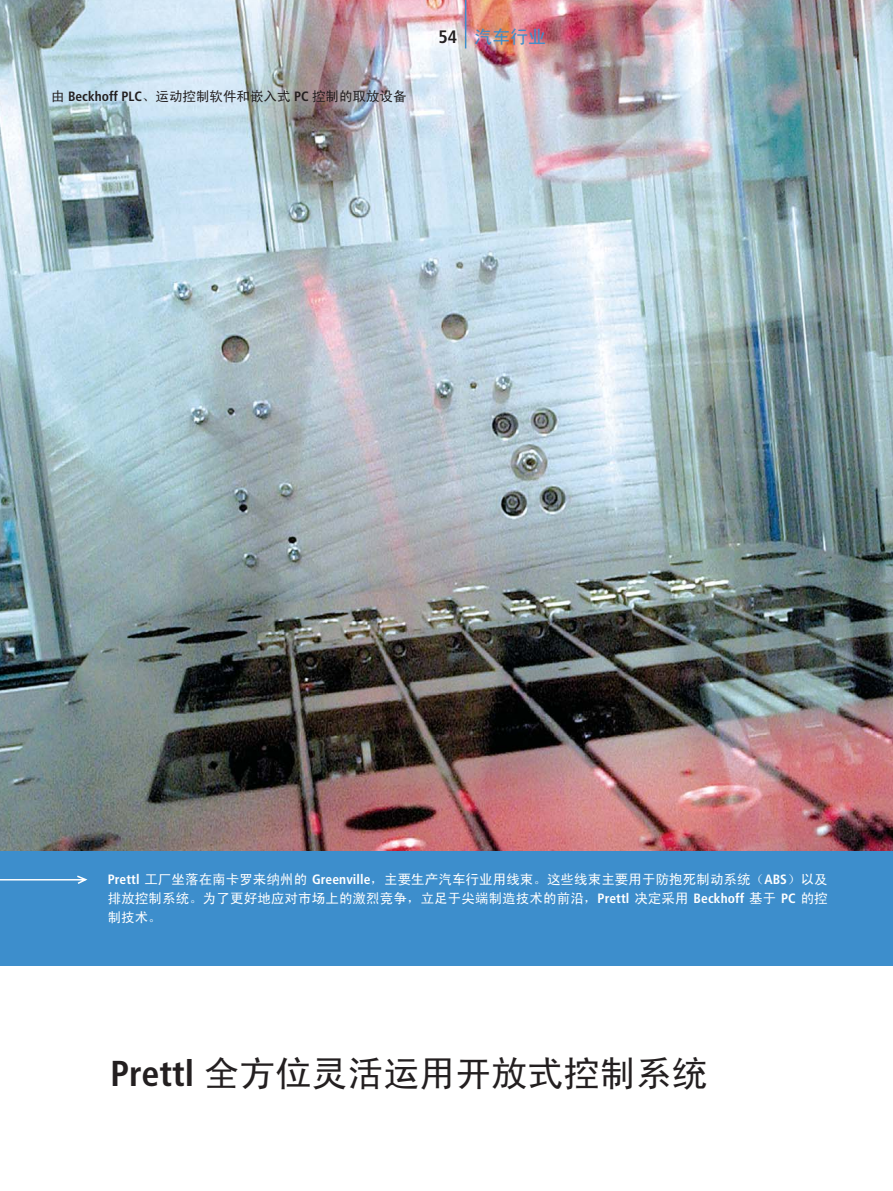
<style>
.page{position:relative;width:893px;height:1191px;background:#fff}
.page>*{position:absolute;margin:0;border:0;box-sizing:border-box;transform-origin:0 0}
.t1{font:36px "Sim Hei";color:#231f20}
.t2{font:18px "Sim Hei";color:#3d8ecc}
.t3{font:13.5px/19px "Sim Hei";letter-spacing:.01em;color:#fff;text-align:justify}
.t4{font:13.5px "Sim Hei";color:#231f20}
.s1{font-family:"Frutiger";font-weight:700;font-stretch:condensed}
.s2{font-family:"Frutiger";font-weight:700;font-stretch:condensed;color:#231f20}
</style>
<div class="page">
<div style="left:0;top:850px;width:893px;height:115px;background:#3d8ecc"></div>
<svg style="left:0;top:875px;width:88px;height:9px"></svg>
<img style="left:0;top:0;width:893px;height:850px">
<hr style="left:465px;top:0;width:1px;height:48px;background:#3d8ecc">
<p class="t4" style="left:51px;top:89px;width:357px">由 <span class="s1">Beckhoff PLC</span>、运动控制软件和嵌入式 <span class="s1">PC</span> 控制的取放设备</p>
<h2 class="t2" style="left:438px;top:27px;width:109px"><span class="s2">54</span> 汽车行业</h2>
<p class="t3" style="left:108px;top:869px;width:722px"><span class="s1">Prettl</span> 工厂坐落在南卡罗来纳州的 <span class="s1">Greenville</span>，主要生产汽车行业用线束。这些线束主要用于防抱死制动系统（<span class="s1">ABS</span>）以及排放控制系统。为了更好地应对市场上的激烈竞争，立足于尖端制造技术的前沿，<span class="s1">Prettl</span> 决定采用 <span class="s1">Beckhoff</span> 基于 <span class="s1">PC</span> 的控制技术。</p>
<h1 class="t1" style="left:111px;top:1054px;width:599px"><span class="s1">Prettl</span> 全方位灵活运用开放式控制系统</h1>
</div>
